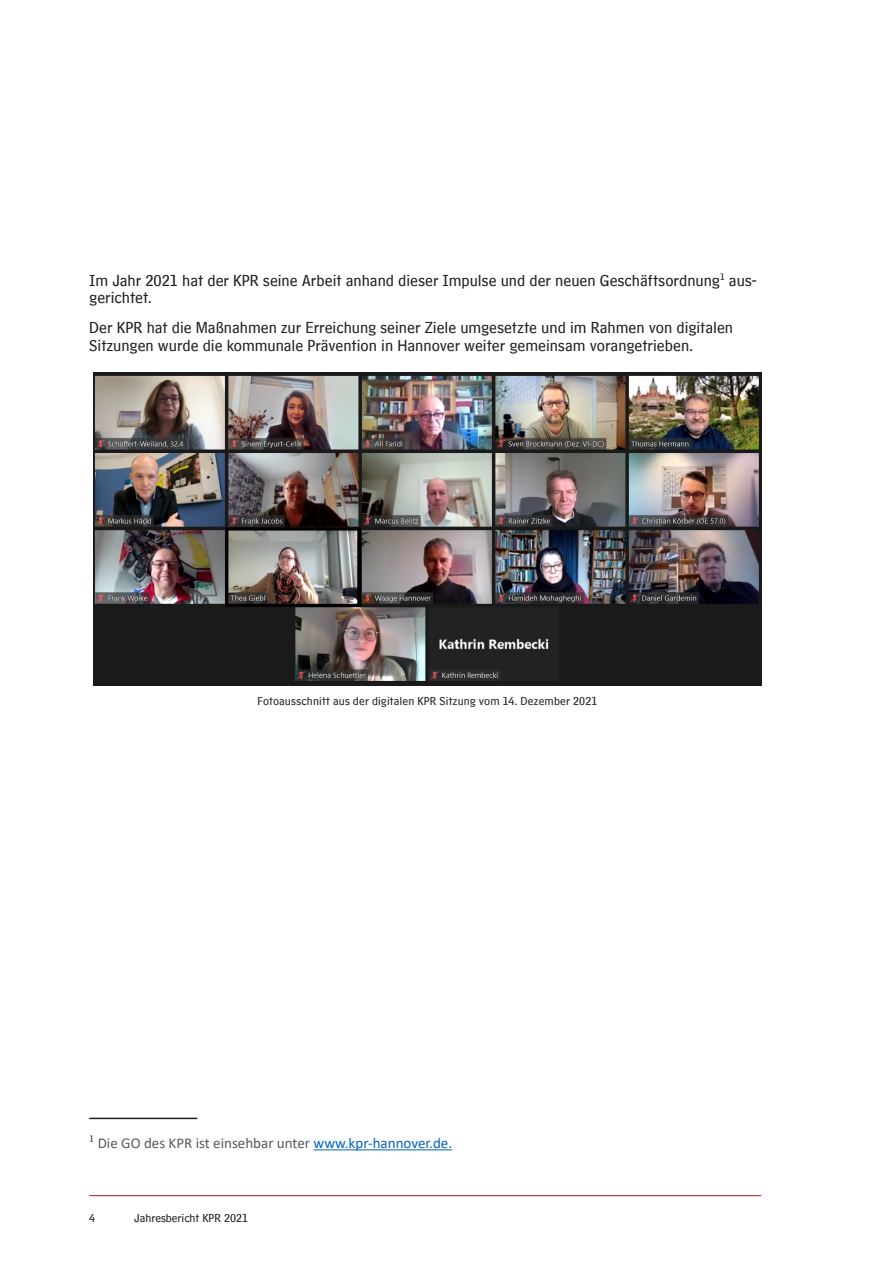
<style>
.page{position:relative;width:893px;height:1263px;background:#fff}
.page>*{position:absolute;margin:0;border:0;box-sizing:border-box;transform-origin:0 0}
.Fließtext{font:16.5px/17.9px "HM Text";letter-spacing:-.005em;color:#231f20}
.t1{font:15px "Calibri";color:#595959}
.Überschrift_3{font:12px "HM Text";letter-spacing:.01em;color:#231f20}
.s1{color:#0563c1}
</style>
<div class="page">
<hr style="left:89px;top:1195px;width:672px;height:1px;background:#bb1018">
<hr style="left:89px;top:1118px;width:108px;height:1px;background:#231f20">
<hr style="left:314px;top:1149px;width:138px;height:1px;background:#0563c1">
<img style="left:94px;top:372px;width:667px;height:314px">
<p class="Fließtext" style="left:89px;top:268px;width:669px">Im Jahr 2021 hat der KPR seine Arbeit anhand dieser Impulse und der neuen Geschäftsordnung<sup>1</sup> aus&shy;gerichtet.</p>
<p class="Fließtext" style="left:89px;top:316px;width:645px">Der KPR hat die Maßnahmen zur Erreichung seiner Ziele umgesetzte und im Rahmen von digitalen<br>Sitzungen wurde die kommunale Prävention in Hannover weiter gemeinsam vorangetrieben.</p>
<p class="Überschrift_3" style="left:257px;top:690px;width:342px">Fotoausschnitt aus der digitalen KPR Sitzung vom 14. Dezember 2021</p>
<p class="t1" style="left:89px;top:1133px;width:364px"><sup>1</sup> Die GO des KPR ist einsehbar unter <span class="s1">www.kpr-hannover.de.</span></p>
<p class="Überschrift_3" style="left:89px;top:1207px;width:7px">4</p>
<p class="Überschrift_3" style="left:134px;top:1207px;width:115px">Jahresbericht KPR 2021</p>
</div>
